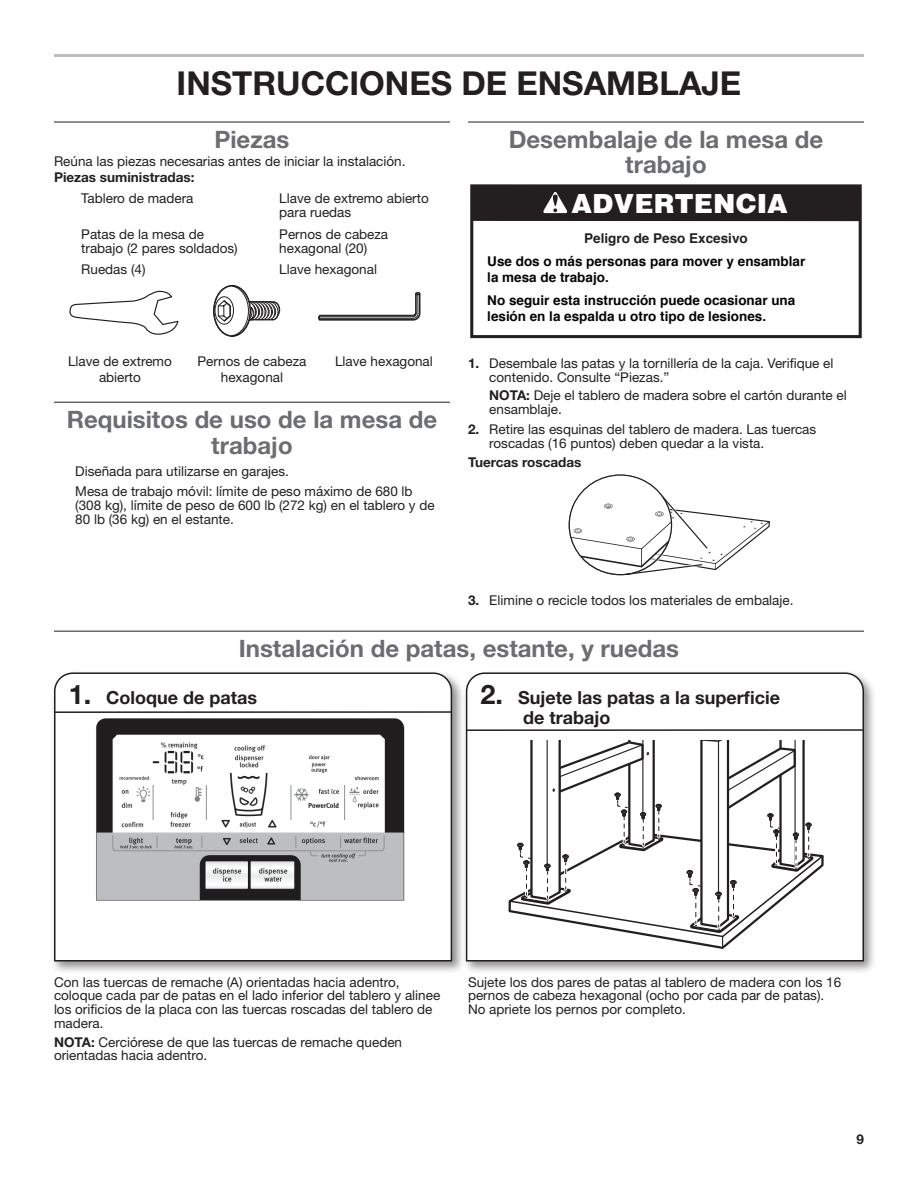
<style>
.page{position:relative;width:918px;height:1188px;background:#fff}
.page>*{position:absolute;margin:0;border:0;box-sizing:border-box;transform-origin:0 0}
.Heading_1_XC{font:700 33px "Helvetica Neue LT Std";color:#231f20}
.t1{font:900 27px "Helvetica";color:#fff}
.Heading_1_XC_Sub{font:700 24px/25.5px "Helvetica Neue LT Std";color:#6c6d70;text-align:center}
.Heading_1_XC_Sub_span{font:700 24px "Helvetica Neue LT Std";color:#6c6d70}
.Instructions_Bold{font:700 18px/19.5px "Helvetica Neue LT Std";color:#231f20}
.Body{font:13.5px/13.8px "Helvetica Neue LT Std";color:#231f20}
.Bullet{font:13.5px/13.8px "Helvetica Neue LT Std";color:#231f20}
.t2{font:700 13.5px/23.2px "Helvetica";color:#040503}
.Numbered_List_Start{font:13.5px/13.8px "Helvetica Neue LT Std";color:#231f20}
.Body-2{font:700 13.5px "Helvetica Neue LT Std";color:#231f20}
.s1{color:#231f20}
.s2{font-weight:700}
.s3{font-size:27px}
</style>
<div class="page">
<hr style="left:54px;top:54px;width:810px;height:3px;background:#bcbdc0">
<hr style="left:54px;top:122px;width:396px;height:1px;background:#231f20">
<hr style="left:54px;top:402px;width:396px;height:1px;background:#231f20">
<svg style="left:213px;top:285px;width:67px;height:52px"></svg>
<svg style="left:318px;top:292px;width:103px;height:29px"></svg>
<svg style="left:69px;top:291px;width:110px;height:44px"></svg>
<hr style="left:468px;top:122px;width:396px;height:1px;background:#231f20">
<div style="left:470px;top:184px;width:392px;height:154px;border:3px solid #231f20"></div>
<div style="left:472px;top:185px;width:388px;height:36px;background:#231f20"></div>
<svg style="left:543px;top:192px;width:25px;height:21px"></svg>
<svg style="left:568px;top:474px;width:202px;height:102px"></svg>
<hr style="left:54px;top:631px;width:810px;height:1px;background:#231f20">
<div style="left:51px;top:669px;width:414px;height:306px;background:#231f20;opacity:.5"></div>
<svg style="left:53px;top:672px;width:400px;height:290px"></svg>
<hr style="left:55px;top:711px;width:396px;height:2px;background:#231f20">
<div style="left:462px;top:669px;width:415px;height:306px;background:#231f20;opacity:.5"></div>
<svg style="left:465px;top:672px;width:400px;height:290px"></svg>
<hr style="left:467px;top:729px;width:396px;height:2px;background:#231f20">
<div style="left:67px;top:714px;width:370px;height:237px;background:#fff"></div>
<img style="left:96px;top:718px;width:309px;height:183px">
<svg style="left:507px;top:740px;width:318px;height:210px"></svg>
<h1 class="Heading_1_XC" style="left:177px;top:63px;width:566px">INSTRUCCIONES DE ENSAMBLAJE</h1>
<h1 class="Heading_1_XC_Sub" style="left:214px;top:126px;width:77px">Piezas</h1>
<p class="Body" style="left:54px;top:154px;width:353px">Reúna las piezas necesarias antes de iniciar la instalación.</p>
<p class="Body-2" style="left:54px;top:169px;width:142px">Piezas suministradas:</p>
<p class="Bullet" style="left:81px;top:192px;width:114px">Tablero de madera</p>
<p class="Bullet" style="left:279px;top:192px;width:151px">Llave de extremo abierto para ruedas</p>
<p class="Bullet" style="left:81px;top:227px;width:158px">Patas de la mesa de trabajo (2 pares soldados)</p>
<p class="Bullet" style="left:279px;top:227px;width:110px">Pernos de cabeza hexagonal (20)</p>
<p class="Bullet" style="left:81px;top:263px;width:66px">Ruedas (4)</p>
<p class="Bullet" style="left:279px;top:263px;width:99px">Llave hexagonal</p>
<h1 class="Heading_1_XC_Sub" style="left:509px;top:126px;width:316px">Desembalaje de la mesa de trabajo</h1>
<p class="t1" style="left:571px;top:187px;width:218px">ADVERTENCIA</p>
<p class="t2" style="left:487px;top:226px;width:320px;text-indent:97px"><span class="s1">Peligro de Peso Excesivo<br></span>Use dos o más personas para mover y ensamblar</p>
<p class="t2" style="left:487px;top:265px;width:310px">la mesa de trabajo.<br>No seguir esta instrucción puede ocasionar una</p>
<p class="t2" style="left:487px;top:304px;width:280px">lesión en la espalda u otro tipo de lesiones.</p>
<p class="Numbered_List_Start" style="left:489px;top:356px;width:346px;text-indent:-21px"><span class="s2">1.</span> Desembale las patas y la tornillería de la caja. Verifique el contenido. Consulte “Piezas.”</p>
<p class="Body" style="left:489px;top:388px;width:359px"><span class="s2">NOTA:</span> Deje el tablero de madera sobre el cartón durante el ensamblaje.</p>
<p class="Body" style="left:489px;top:423px;width:329px;text-indent:-21px"><span class="s2">2.</span> Retire las esquinas del tablero de madera. Las tuercas roscadas (16 puntos) deben quedar a la vista.</p>
<p class="Body-2" style="left:468px;top:454px;width:115px">Tuercas roscadas</p>
<p class="Body" style="left:68px;top:353px;width:105px;line-height:16.2px;text-align:center">Llave de extremo abierto</p>
<p class="Body" style="left:198px;top:354px;width:110px">Pernos de cabeza</p>
<p class="Body" style="left:335px;top:354px;width:99px">Llave hexagonal</p>
<p class="Body" style="left:221px;top:371px;width:64px">hexagonal</p>
<h1 class="Heading_1_XC_Sub" style="left:67px;top:406px;width:372px">Requisitos de uso de la mesa de trabajo</h1>
<p class="Bullet" style="left:75px;top:464px;width:215px">Diseñada para utilizarse en garajes.</p>
<p class="Bullet" style="left:75px;top:484px;width:361px">Mesa de trabajo móvil: límite de peso máximo de 680 lb (308 kg), límite de peso de 600 lb (272 kg) en el tablero y de<br>80 lb (36 kg) en el estante.</p>
<p class="Body" style="left:468px;top:594px;width:327px"><span class="s2">3.</span> Elimine o recicle todos los materiales de embalaje.</p>
<h1 class="Heading_1_XC_Sub_span" style="left:239px;top:634px;width:442px">Instalación de patas, estante, y ruedas</h1>
<p class="Instructions_Bold" style="left:69px;top:688px;width:190px"><span class="s3">1.</span> Coloque de patas</p>
<p class="Instructions_Bold" style="left:523px;top:688px;width:258px;text-indent:-43px"><span class="s3">2.</span> Sujete las patas a la superficie de trabajo</p>
<p class="Body" style="left:54px;top:975px;width:388px">Con las tuercas de remache (A) orientadas hacia adentro, coloque cada par de patas en el lado inferior del tablero y alinee los orificios de la placa con las tuercas roscadas del tablero de madera.</p>
<p class="Body" style="left:54px;top:1035px;width:350px"><span class="s2">NOTA:</span> Cerciórese de que las tuercas de remache queden orientadas hacia adentro.</p>
<p class="Body" style="left:468px;top:975px;width:375px">Sujete los dos pares de patas al tablero de madera con los 16 pernos de cabeza hexagonal (ocho por cada par de patas).</p>
<p class="Body" style="left:468px;top:1002px;width:220px">No apriete los pernos por completo.</p>
<p class="Body-2" style="left:856px;top:1130px;width:9px">9</p>
</div>
